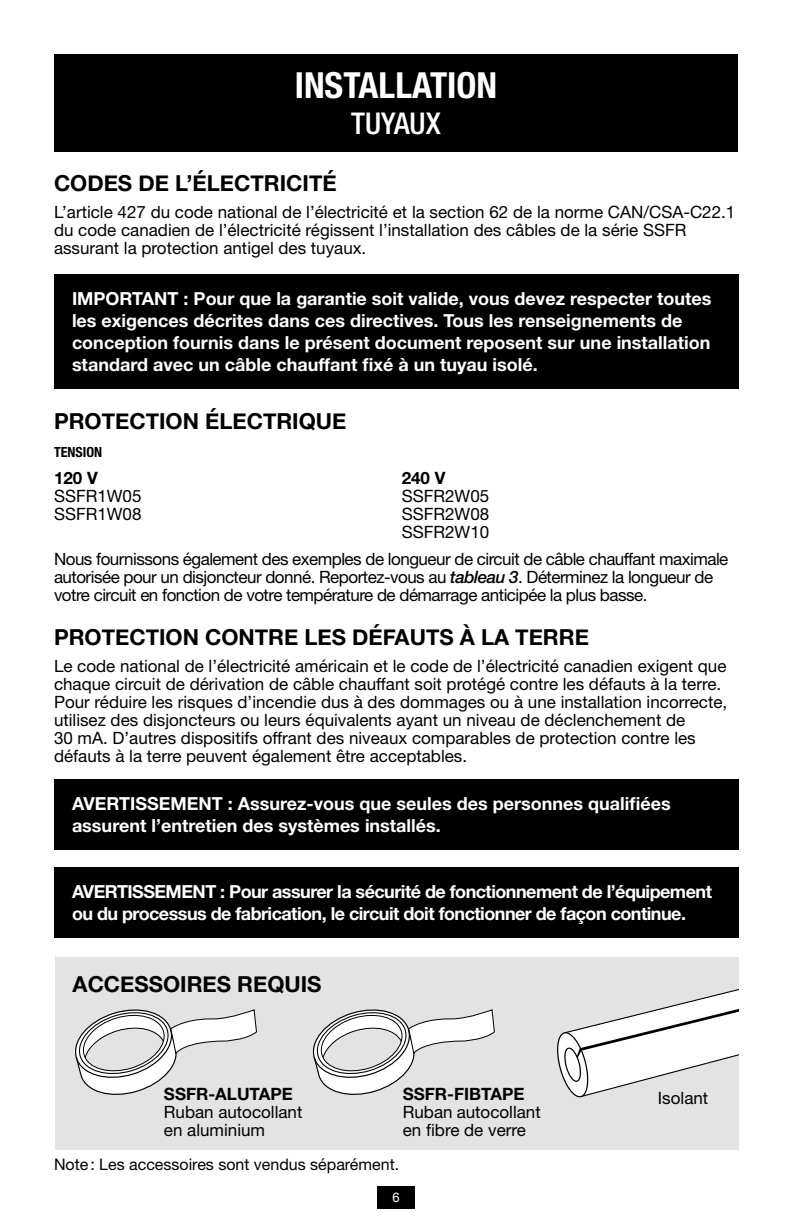
<style>
.page{position:relative;width:792px;height:1224px;background:#fff}
.page>*{position:absolute;margin:0;border:0;box-sizing:border-box;transform-origin:0 0}
.t1{font:700 condensed 36px "Helvetica Neue LT Std";color:#fff}
.t2{font:500 condensed 30px "Helvetica Neue LT Std";color:#fff}
.t3{font:700 22px "Helvetica Neue";color:#000}
.t4{font:700 18px/22px "Helvetica Neue LT Std";color:#fff}
.t5{font:700 18px/22px "Helvetica Neue LT Std";letter-spacing:-.03em;color:#fff}
.t6{font:17px/18px "Helvetica Neue LT Std";color:#000}
.t7{font:17px/18px "Helvetica Neue LT Std";letter-spacing:-.03em;color:#000}
.t8{font:700 17px "Helvetica Neue LT Std";color:#000}
.t9{font:16px "Helvetica Neue LT Std";color:#000}
.t10{font:700 condensed 14px "Helvetica Neue LT Std";color:#000}
.t11{font:13.2px "Arial";color:#fff}
.s1{font-weight:500;font-style:italic}
</style>
<div class="page">
<div style="left:377px;top:1186px;width:38px;height:22px;background:#000"></div>
<div style="left:55px;top:957px;width:684px;height:192px;background:#e3e3e3"></div>
<svg style="left:75px;top:1009px;width:182px;height:86px"></svg>
<svg style="left:312px;top:1009px;width:183px;height:86px"></svg>
<svg style="left:557px;top:989px;width:182px;height:109px"></svg>
<div style="left:54px;top:54px;width:684px;height:98px;background:#000"></div>
<div style="left:54px;top:274px;width:685px;height:115px;background:#000"></div>
<div style="left:54px;top:780px;width:685px;height:70px;background:#000"></div>
<div style="left:54px;top:867px;width:685px;height:71px;background:#000"></div>
<h1 class="t1" style="left:295px;top:63px;width:204px">INSTALLATION</h1>
<h2 class="t2" style="left:351px;top:105px;width:91px">TUYAUX</h2>
<p class="t3" style="left:54px;top:166px;width:284px">CODES DE L’ÉLECTRICITÉ</p>
<p class="t6" style="left:54px;top:203px;width:683px">L’article 427 du code national de l’électricité et la section 62 de la norme CAN/CSA-C22.1 du code canadien de l’électricité régissent l’installation des câbles de la série SSFR assurant la protection antigel des tuyaux.</p>
<p class="t4" style="left:72px;top:287px;width:641px">IMPORTANT : Pour que la garantie soit valide, vous devez respecter toutes les exigences décrites dans ces directives. Tous les renseignements de conception fournis dans le présent document reposent sur une installation standard avec un câble chauffant fixé à un tuyau isolé.</p>
<p class="t3" style="left:54px;top:404px;width:294px">PROTECTION ÉLECTRIQUE</p>
<p class="t10" style="left:54px;top:444px;width:50px">TENSION</p>
<p class="t8" style="left:54px;top:468px;width:45px">120 V</p>
<p class="t6" style="left:54px;top:487px;width:89px">SSFR1W05<br>SSFR1W08</p>
<p class="t8" style="left:402px;top:468px;width:45px">240 V</p>
<p class="t6" style="left:402px;top:487px;width:89px;text-align:justify">SSFR2W05<br>SSFR2W08<br>SSFR2W10</p>
<p class="t7" style="left:54px;top:550px;width:676px">Nous fournissons également des exemples de longueur de circuit de câble chauffant maximale autorisée pour un disjoncteur donné. Reportez-vous au <span class="s1">tableau 3</span>. Déterminez la longueur de votre circuit en fonction de votre température de démarrage anticipée la plus basse.</p>
<p class="t3" style="left:54px;top:620px;width:536px">PROTECTION CONTRE LES DÉFAUTS À LA TERRE</p>
<p class="t6" style="left:54px;top:657px;width:675px">Le code national de l’électricité américain et le code de l’électricité canadien exigent que chaque circuit de dérivation de câble chauffant soit protégé contre les défauts à la terre.<br>Pour réduire les risques d’incendie dus à des dommages ou à une installation incorrecte, utilisez des disjoncteurs ou leurs équivalents ayant un niveau de déclenchement de<br>30 mA. D’autres dispositifs offrant des niveaux comparables de protection contre les défauts à la terre peuvent également être acceptables.</p>
<p class="t4" style="left:72px;top:793px;width:600px">AVERTISSEMENT : Assurez-vous que seules des personnes qualifiées assurent l’entretien des systèmes installés.</p>
<p class="t5" style="left:72px;top:880px;width:642px">AVERTISSEMENT : Pour assurer la sécurité de fonctionnement de l’équipement ou du processus de fabrication, le circuit doit fonctionner de façon continue.</p>
<p class="t3" style="left:73px;top:967px;width:250px">ACCESSOIRES REQUIS</p>
<p class="t8" style="left:164px;top:1083px;width:130px">SSFR-ALUTAPE</p>
<p class="t6" style="left:164px;top:1102px;width:140px">Ruban autocollant en aluminium</p>
<p class="t8" style="left:403px;top:1083px;width:123px">SSFR-FIBTAPE</p>
<p class="t6" style="left:403px;top:1102px;width:139px">Ruban autocollant en fibre de verre</p>
<p class="t9" style="left:54px;top:1155px;width:347px">Note: Les accessoires sont vendus séparément.</p>
<p class="t11" style="left:392px;top:1189px;width:9px">6</p>
<p class="t6" style="left:658px;top:1088px;width:52px">Isolant</p>
</div>
